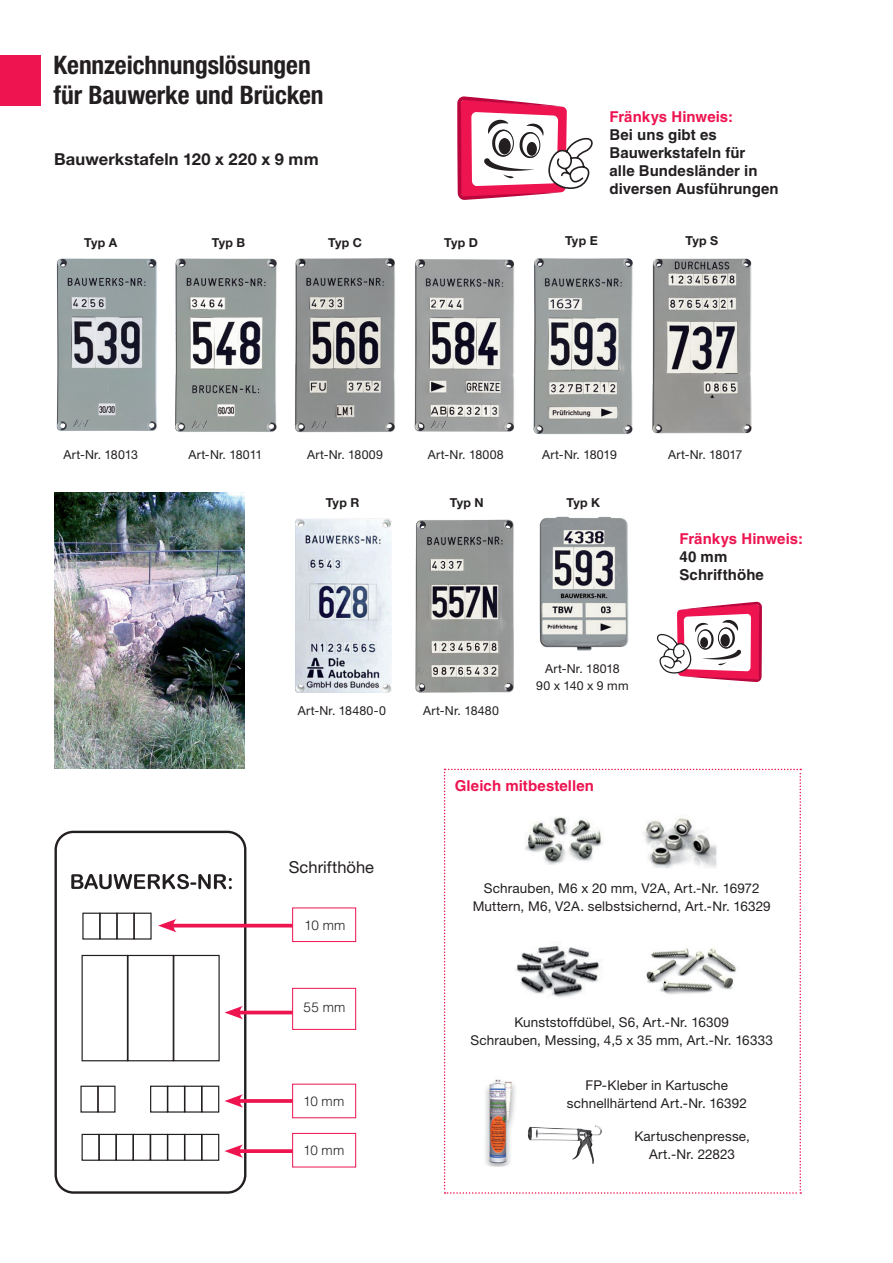
<style>
.page{position:relative;width:893px;height:1263px;background:#fff}
.page>*{position:absolute;margin:0;border:0;box-sizing:border-box;transform-origin:0 0}
.t1{font:700 condensed 25.5px/30px "Helvetica Neue LT Std";letter-spacing:-.005em;color:#231f20}
.t2{font:700 16.5px "Helvetica Neue LT Std";letter-spacing:.01em;color:#231f20}
.t3{font:16.5px "Helvetica Neue LT Std";color:#231f20}
.t4{font:700 15px/18px "Helvetica LT Std";letter-spacing:.005em;color:#231f20}
.t5{font:700 15px "Helvetica LT Std";letter-spacing:.005em;color:#ed1450}
.t6{font:13.5px/18px "Helvetica Neue LT Std";letter-spacing:.01em;color:#231f20;text-align:center}
.t7{font:300 13.5px "Helvetica LT Std";letter-spacing:.01em;color:#231f20}
.t8{font:12.3px/17px "Helvetica Neue LT Std";letter-spacing:.02em;color:#231f20;text-align:center}
.t9{font:700 12.3px "Helvetica Neue LT Std";letter-spacing:-.01em;color:#231f20}
</style>
<div class="page">
<div style="left:0;top:55px;width:40px;height:51px;background:#ed1450"></div>
<hr style="left:892px;top:60px;width:1px;height:50px;background:#ed1450">
<img style="left:56px;top:258px;width:101px;height:173px">
<img style="left:175px;top:258px;width:102px;height:174px">
<img style="left:295px;top:258px;width:100px;height:175px">
<img style="left:414px;top:259px;width:101px;height:173px">
<img style="left:295px;top:519px;width:97px;height:174px">
<svg style="left:457px;top:96px;width:136px;height:104px"></svg>
<svg style="left:656px;top:602px;width:106px;height:80px"></svg>
<div style="left:82px;top:955px;width:46px;height:106px;border:1px solid #231f20"></div>
<div style="left:127px;top:955px;width:47px;height:106px;border:1px solid #231f20"></div>
<div style="left:173px;top:955px;width:47px;height:106px;border:1px solid #231f20"></div>
<div style="left:55px;top:831px;width:191px;height:363px;border:2px solid #231f20;border-radius:18px"></div>
<svg style="left:71px;top:874px;width:161px;height:15px"></svg>
<div style="left:99px;top:912px;width:18px;height:27px;border:1px solid #231f20"></div>
<div style="left:117px;top:912px;width:18px;height:27px;border:1px solid #231f20"></div>
<div style="left:134px;top:912px;width:18px;height:27px;border:1px solid #231f20"></div>
<svg style="left:243px;top:1149px;width:49px;height:4px"></svg>
<svg style="left:224px;top:1144px;width:19px;height:14px"></svg>
<div style="left:150px;top:1086px;width:18px;height:26px;border:1px solid #231f20"></div>
<div style="left:167px;top:1086px;width:18px;height:26px;border:1px solid #231f20"></div>
<div style="left:184px;top:1086px;width:18px;height:26px;border:1px solid #231f20"></div>
<div style="left:201px;top:1086px;width:18px;height:26px;border:1px solid #231f20"></div>
<div style="left:80px;top:1086px;width:18px;height:26px;border:1px solid #231f20"></div>
<svg style="left:243px;top:1099px;width:49px;height:4px"></svg>
<svg style="left:224px;top:1094px;width:19px;height:14px"></svg>
<div style="left:98px;top:1086px;width:18px;height:26px;border:1px solid #231f20"></div>
<div style="left:150px;top:1134px;width:18px;height:27px;border:1px solid #231f20"></div>
<div style="left:167px;top:1134px;width:18px;height:27px;border:1px solid #231f20"></div>
<div style="left:184px;top:1134px;width:18px;height:27px;border:1px solid #231f20"></div>
<div style="left:201px;top:1134px;width:18px;height:27px;border:1px solid #231f20"></div>
<hr style="left:236px;top:1011px;width:64px;height:3px;background:#ed1450">
<svg style="left:224px;top:1006px;width:19px;height:13px"></svg>
<div style="left:82px;top:1134px;width:18px;height:27px;border:1px solid #231f20"></div>
<div style="left:99px;top:1134px;width:18px;height:27px;border:1px solid #231f20"></div>
<div style="left:116px;top:1134px;width:18px;height:27px;border:1px solid #231f20"></div>
<div style="left:133px;top:1134px;width:18px;height:27px;border:1px solid #231f20"></div>
<hr style="left:170px;top:924px;width:129px;height:3px;background:#ed1450">
<svg style="left:158px;top:919px;width:19px;height:13px"></svg>
<div style="left:292px;top:907px;width:64px;height:35px;background:#fff;border:1px solid #ed1450"></div>
<div style="left:292px;top:988px;width:64px;height:42px;background:#fff;border:1px solid #ed1450"></div>
<div style="left:292px;top:1084px;width:64px;height:34px;background:#fff;border:1px solid #ed1450"></div>
<div style="left:292px;top:1133px;width:64px;height:34px;background:#fff;border:1px solid #ed1450"></div>
<svg style="left:444px;top:769px;width:357px;height:425px"></svg>
<img style="left:533px;top:258px;width:100px;height:177px">
<img style="left:652px;top:258px;width:100px;height:176px">
<img style="left:415px;top:519px;width:99px;height:174px">
<img style="left:469px;top:1077px;width:59px;height:90px">
<img style="left:631px;top:938px;width:118px;height:65px">
<img style="left:528px;top:1125px;width:74px;height:39px">
<img style="left:539px;top:516px;width:90px;height:135px">
<img style="left:54px;top:492px;width:190px;height:277px">
<h1 class="t1" style="left:54px;top:50px;width:271px">Kennzeichnungslösungen für Bauwerke und Brücken</h1>
<p class="t2" style="left:54px;top:149px;width:266px">Bauwerkstafeln 120 x 220 x 9 mm</p>
<p class="t9" style="left:84px;top:235px;width:35px">Typ A</p>
<p class="t9" style="left:212px;top:235px;width:35px">Typ B</p>
<p class="t9" style="left:328px;top:235px;width:35px">Typ C</p>
<p class="t9" style="left:444px;top:235px;width:35px">Typ D</p>
<p class="t5" style="left:609px;top:108px;width:125px">Fränkys Hinweis:</p>
<p class="t4" style="left:609px;top:126px;width:171px">Bei uns gibt es<br>Bauwerkstafeln für<br>alle Bundesländer in diversen Ausführungen</p>
<p class="t9" style="left:565px;top:233px;width:34px">Typ E</p>
<p class="t9" style="left:685px;top:233px;width:34px">Typ S</p>
<p class="t8" style="left:63px;top:446px;width:76px">Art-Nr. 18013</p>
<p class="t8" style="left:188px;top:446px;width:76px">Art-Nr. 18011</p>
<p class="t8" style="left:307px;top:446px;width:77px">Art-Nr. 18009</p>
<p class="t8" style="left:428px;top:446px;width:77px">Art-Nr. 18008</p>
<p class="t9" style="left:326px;top:495px;width:35px">Typ R</p>
<p class="t9" style="left:450px;top:495px;width:35px">Typ N</p>
<p class="t8" style="left:298px;top:702px;width:90px">Art-Nr. 18480-0</p>
<p class="t8" style="left:423px;top:702px;width:77px">Art-Nr. 18480</p>
<p class="t8" style="left:542px;top:446px;width:76px">Art-Nr. 18019</p>
<p class="t8" style="left:668px;top:446px;width:76px">Art-Nr. 18017</p>
<p class="t9" style="left:567px;top:495px;width:35px">Typ K</p>
<p class="t8" style="left:536px;top:660px;width:94px">Art-Nr. 18018<br>90 x 140 x 9 mm</p>
<p class="t5" style="left:679px;top:530px;width:125px">Fränkys Hinweis:</p>
<p class="t4" style="left:679px;top:548px;width:86px">40 mm<br>Schrifthöhe</p>
<p class="t3" style="left:289px;top:857px;width:87px">Schrifthöhe</p>
<p class="t7" style="left:304px;top:916px;width:43px">10 mm</p>
<p class="t7" style="left:304px;top:999px;width:43px">55 mm</p>
<p class="t7" style="left:303px;top:1093px;width:43px">10 mm</p>
<p class="t7" style="left:303px;top:1142px;width:43px">10 mm</p>
<p class="t5" style="left:455px;top:776px;width:141px">Gleich mitbestellen</p>
<p class="t6" style="left:473px;top:879px;width:300px">Schrauben, M6 x 20 mm, V2A, Art.-Nr. 16972<br>Muttern, M6, V2A. selbstsichernd, Art.-Nr. 16329</p>
<p class="t6" style="left:471px;top:1013px;width:304px">Kunststoffdübel, S6, Art.-Nr. 16309<br>Schrauben, Messing, 4,5 x 35 mm, Art.-Nr. 16333</p>
<p class="t6" style="left:567px;top:1076px;width:182px">FP-Kleber in Kartusche schnellhärtend Art.-Nr. 16392</p>
<p class="t6" style="left:634px;top:1127px;width:117px">Kartuschenpresse,<br>Art.-Nr. 22823</p>
</div>
